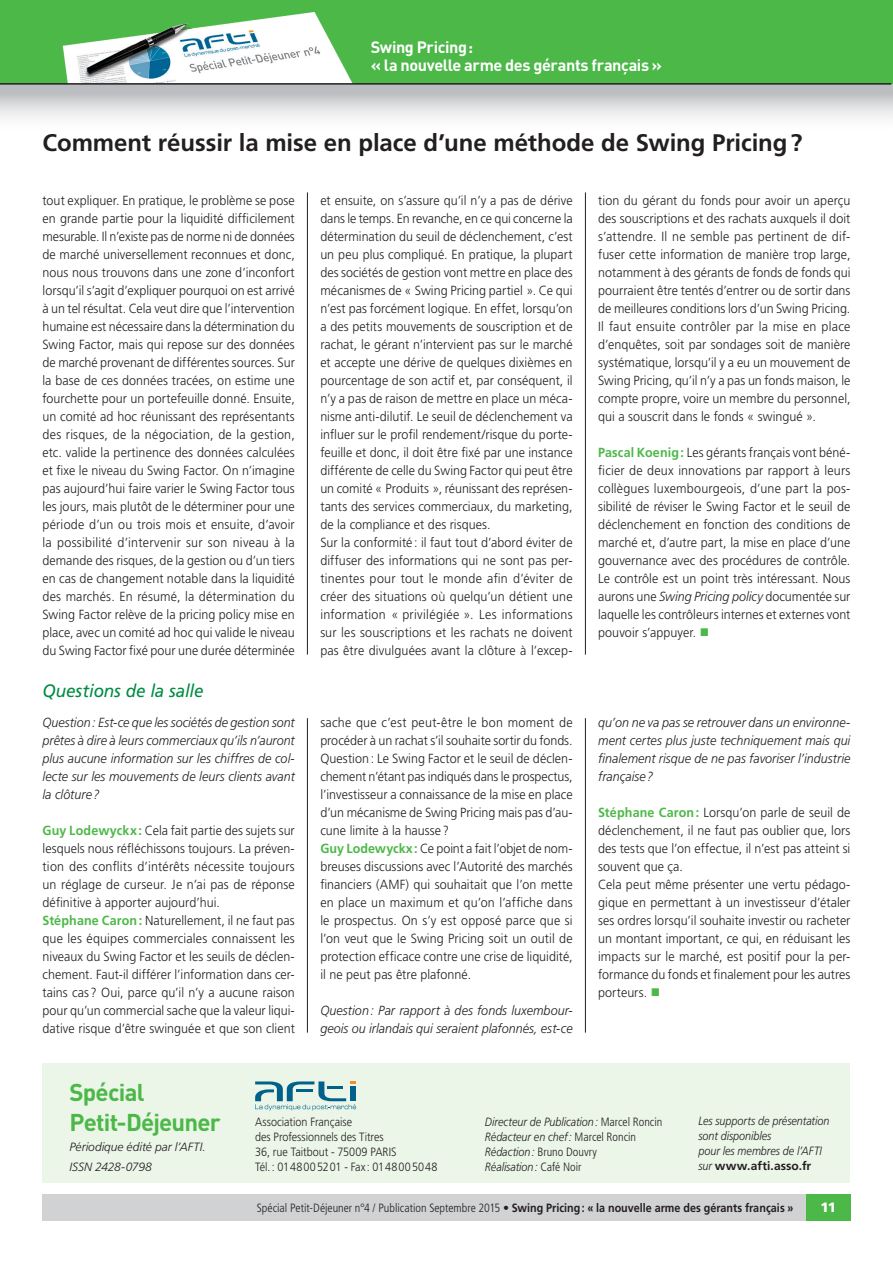
<style>
.page{position:relative;width:893px;height:1263px;background:#fff}
.page>*{position:absolute;margin:0;border:0;box-sizing:border-box;transform-origin:0 0}
.t1{font:700 24px "Frutiger";letter-spacing:-.005em;color:#231f20}
.t2{font:700 24px/29.2px "DIN";letter-spacing:-.035em;color:#4cb848}
.t3{font:italic 18px "Frutiger";letter-spacing:-.005em;color:#008b43;scale:.95 1}
.t4{font:700 16.2px/17.5px "DIN";letter-spacing:-.025em;color:#fff}
.t5{font:900 13.5px "Frutiger";color:#fff}
.t6{font:300 13.2px/18px "Frutiger";letter-spacing:.005em;color:#231f20;scale:.95 1}
.t7{font:italic 300 13.2px/18px "Frutiger";letter-spacing:.005em;color:#231f20;text-align:justify;scale:.95 1}
.t8{font:italic 300 12px/15px "Frutiger";letter-spacing:-.005em;color:#231f20;scale:.9 1}
.t9{font:300 12px/15px "Frutiger";color:#231f20;scale:.9 1}
.t10{font:300 condensed 12px "Frutiger";color:#231f20}
.t11{font:italic 300 12px/20.2px "Frutiger";letter-spacing:-.005em;color:#231f20}
.s1{font-weight:700;color:#4cb848}
.s2{font-style:italic}
.s3{color:#4cb848}
.s4{font-style:normal;font-stretch:condensed}
.s5{font-weight:700;font-style:normal}
.s6{font-weight:700;font-stretch:normal}
</style>
<div class="page">
<div style="left:0;top:0;width:893px;height:84px;background:#4cb848"></div>
<img style="left:62px;top:12px;width:291px;height:71px">
<div style="left:0;top:84px;width:893px;height:49px;background:linear-gradient(to bottom,#b4b5b8,#fff)"></div>
<hr style="left:0;top:83px;width:891px;height:2px;background:#231f20">
<div style="left:43px;top:1194px;width:807px;height:26px;background:#d1d2d4"></div>
<div style="left:806px;top:1194px;width:44px;height:26px;background:#4cb848"></div>
<hr style="left:307px;top:192px;width:1px;height:463px;background:#231f20">
<hr style="left:307px;top:718px;width:1px;height:315px;background:#231f20">
<hr style="left:585px;top:192px;width:1px;height:463px;background:#231f20">
<hr style="left:585px;top:718px;width:1px;height:315px;background:#231f20">
<div style="left:43px;top:1063px;width:807px;height:119px;background:#ebf5e8"></div>
<svg style="left:255px;top:1081px;width:101px;height:29px"></svg>
<p class="t4" style="left:371px;top:38px;width:293px">Swing Pricing:<br>« la nouvelle arme des gérants français »</p>
<h1 class="t1" style="left:43px;top:129px;width:761px">Comment réussir la mise en place d’une méthode de Swing Pricing?</h1>
<p class="t6" style="left:43px;top:191px;width:267px;text-align:justify">tout expliquer. En pratique, le problème se pose en grande partie pour la liquidité difficilement mesurable. Il n’existe pas de norme ni de données de marché universellement reconnues et donc, nous nous trouvons dans une zone d’inconfort lorsqu’il s’agit d’expliquer pourquoi on est arrivé à un tel résultat. Cela veut dire que l’intervention humaine est nécessaire dans la détermination du Swing Factor, mais qui repose sur des données de marché provenant de différentes sources. Sur la base de ces données tracées, on estime une fourchette pour un portefeuille donné. Ensuite, un comité ad hoc réunissant des représentants des risques, de la négociation, de la gestion, etc. valide la pertinence des données calculées et fixe le niveau du Swing Factor. On n’imagine pas aujourd’hui faire varier le Swing Factor tous les jours, mais plutôt de le déterminer pour une période d’un ou trois mois et ensuite, d’avoir la possibilité d’intervenir sur son niveau à la demande des risques, de la gestion ou d’un tiers en cas de changement notable dans la liquidité des marchés. En résumé, la détermination du Swing Factor relève de la pricing policy mise en place, avec un comité ad hoc qui valide le niveau du Swing Factor fixé pour une durée déterminée</p>
<p class="t6" style="left:320px;top:191px;width:267px">et ensuite, on s’assure qu’il n’y a pas de dérive dans le temps. En revanche, en ce qui concerne la détermination du seuil de déclenchement, c’est un peu plus compliqué. En pratique, la plupart des sociétés de gestion vont mettre en place des mécanismes de « Swing Pricing partiel ». Ce qui n’est pas forcément logique. En effet, lorsqu’on a des petits mouvements de souscription et de rachat, le gérant n’intervient pas sur le marché et accepte une dérive de quelques dixièmes en pourcentage de son actif et, par conséquent, il n’y a pas de raison de mettre en place un méca&shy;nisme anti-dilutif. Le seuil de déclenchement va influer sur le profil rendement/risque du porte&shy;feuille et donc, il doit être fixé par une instance différente de celle du Swing Factor qui peut être un comité « Produits », réunissant des représen&shy;tants des services commerciaux, du marketing, de la compliance et des risques.<br>Sur la conformité: il faut tout d’abord éviter de diffuser des informations qui ne sont pas per&shy;tinentes pour tout le monde afin d’éviter de créer des situations où quelqu’un détient une information « privilégiée ». Les informations sur les souscriptions et les rachats ne doivent pas être divulguées avant la clôture à l’excep-</p>
<p class="t6" style="left:598px;top:191px;width:267px;text-align:justify">tion du gérant du fonds pour avoir un aperçu des souscriptions et des rachats auxquels il doit s’attendre. Il ne semble pas pertinent de dif&shy;fuser cette information de manière trop large, notamment à des gérants de fonds de fonds qui pourraient être tentés d’entrer ou de sortir dans de meilleures conditions lors d’un Swing Pricing.<br>Il faut ensuite contrôler par la mise en place d’enquêtes, soit par sondages soit de manière systématique, lorsqu’il y a eu un mouvement de Swing Pricing, qu’il n’y a pas un fonds maison, le compte propre, voire un membre du personnel, qui a souscrit dans le fonds « swingué ».</p>
<p class="t6" style="left:598px;top:443px;width:267px;text-align:justify"><span class="s1">Pascal Koenig:</span> Les gérants français vont béné&shy;ficier de deux innovations par rapport à leurs collègues luxembourgeois, d’une part la pos&shy;sibilité de réviser le Swing Factor et le seuil de déclenchement en fonction des conditions de marché et, d’autre part, la mise en place d’une gouvernance avec des procédures de contrôle.<br>Le contrôle est un point très intéressant. Nous aurons une <span class="s2">Swing Pricing policy</span> documentée sur laquelle les contrôleurs internes et externes vont pouvoir s’appuyer. <span class="s3">■</span></p>
<h2 class="t3" style="left:43px;top:680px;width:171px">Questions de la salle</h2>
<p class="t7" style="left:43px;top:713px;width:267px">Question: Est-ce que les sociétés de gestion sont prêtes à dire à leurs commerciaux qu’ils n’auront plus aucune information sur les chiffres de col&shy;lecte sur les mouvements de leurs clients avant la clôture?</p>
<p class="t6" style="left:43px;top:821px;width:267px"><span class="s1">Guy Lodewyckx:</span> Cela fait partie des sujets sur lesquels nous réfléchissons toujours. La préven&shy;tion des conflits d’intérêts nécessite toujours un réglage de curseur. Je n’ai pas de réponse définitive à apporter aujourd’hui.<br><span class="s1">Stéphane Caron:</span> Naturellement, il ne faut pas que les équipes commerciales connaissent les niveaux du Swing Factor et les seuils de déclen&shy;chement. Faut-il différer l’information dans cer&shy;tains cas ? Oui, parce qu’il n’y a aucune raison pour qu’un commercial sache que la valeur liqui&shy;dative risque d’être swinguée et que son client</p>
<p class="t6" style="left:320px;top:713px;width:267px">sache que c’est peut-être le bon moment de procéder à un rachat s’il souhaite sortir du fonds.<br>Question: Le Swing Factor et le seuil de déclen&shy;chement n’étant pas indiqués dans le prospectus, l’investisseur a connaissance de la mise en place d’un mécanisme de Swing Pricing mais pas d’au&shy;cune limite à la hausse?<br><span class="s1">Guy Lodewyckx:</span> Ce point a fait l’objet de nom&shy;breuses discussions avec l’Autorité des marchés financiers (AMF) qui souhaitait que l’on mette en place un maximum et qu’on l’affiche dans le prospectus. On s’y est opposé parce que si l’on veut que le Swing Pricing soit un outil de protection efficace contre une crise de liquidité, il ne peut pas être plafonné.</p>
<p class="t7" style="left:320px;top:1001px;width:267px">Question: Par rapport à des fonds luxembour&shy;geois ou irlandais qui seraient plafonnés, est-ce</p>
<p class="t7" style="left:598px;top:713px;width:267px">qu’on ne va pas se retrouver dans un environne&shy;ment certes plus juste techniquement mais qui finalement risque de ne pas favoriser l’industrie française?</p>
<p class="t6" style="left:598px;top:803px;width:267px"><span class="s1">Stéphane Caron:</span> Lorsqu’on parle de seuil de déclenchement, il ne faut pas oublier que, lors des tests que l’on effectue, il n’est pas atteint si souvent que ça.<br>Cela peut même présenter une vertu pédago&shy;gique en permettant à un investisseur d’étaler ses ordres lorsqu’il souhaite investir ou racheter un montant important, ce qui, en réduisant les impacts sur le marché, est positif pour la per&shy;formance du fonds et finalement pour les autres porteurs. <span class="s3">■</span></p>
<h1 class="t2" style="left:70px;top:1077px;width:153px">Spécial<br>Petit-Déjeuner</h1>
<p class="t11" style="left:70px;top:1136px;width:138px">Périodique édité par l’AFTI.<br>ISSN 2428-0798</p>
<p class="t9" style="left:255px;top:1114px;width:204px">Association Française<br>des Professionnels des Titres<br>36, rue Taitbout - 75009 PARIS<br>Tél.: 0148005201 - Fax: 0148005048</p>
<p class="t8" style="left:485px;top:1114px;width:199px">Directeur de Publication: <span class="s4">Marcel Roncin<br></span>Rédacteur en chef: <span class="s4">Marcel Roncin<br></span>Rédaction: <span class="s4">Bruno Douvry<br></span>Réalisation: <span class="s4">Café Noir</span></p>
<p class="t8" style="left:698px;top:1113px;width:147px">Les supports de présentation sont disponibles<br>pour les membres de l’AFTI sur <span class="s5">www.afti.asso.fr</span></p>
<p class="t10" style="left:257px;top:1201px;width:538px">Spécial Petit-Déjeuner n°4 / Publication Septembre 2015 • <span class="s6">Swing Pricing: « la nouvelle arme des gérants français »</span></p>
<p class="t5" style="left:820px;top:1199px;width:17px">11</p>
</div>
